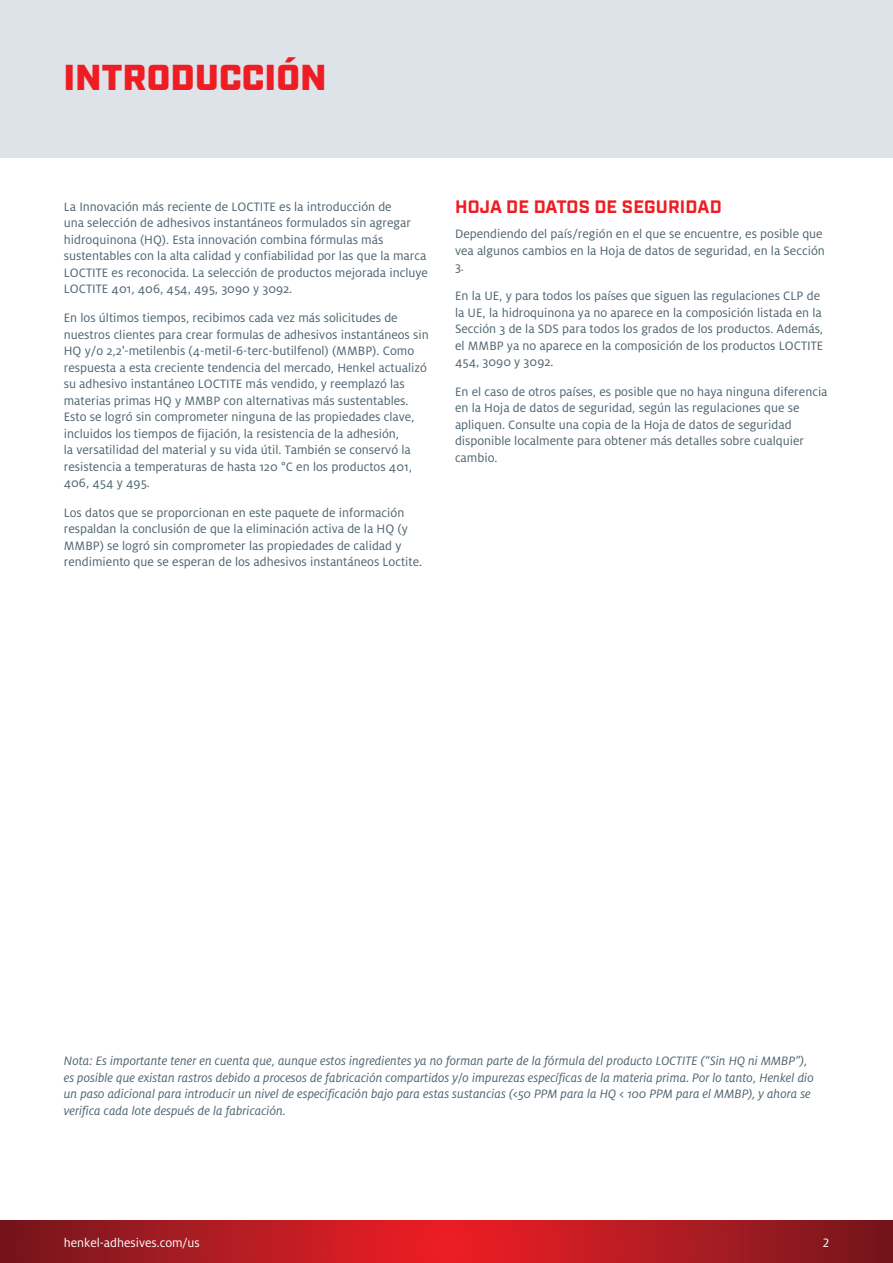
<style>
.page{position:relative;width:893px;height:1263px;background:#fff}
.page>*{position:absolute;margin:0;border:0;box-sizing:border-box;transform-origin:0 0}
.t1{font:900 36px "Industry";letter-spacing:.01em;color:#ee1d23}
.t2{font:700 18px "Industry";letter-spacing:.01em;color:#ee1d23}
.t3{font:13.5px/16.5px "Henkel Milo";color:#4d636e}
.t4{font:italic 13.5px/16.5px "Henkel Milo";color:#4d636e}
.t5{font:13.5px "Henkel Milo";color:#fff}
</style>
<div class="page">
<div style="left:0;top:0;width:893px;height:157px;background:#dde3e8"></div>
<svg style="left:0;top:1220px;width:893px;height:43px;background:#b01a21"></svg>
<h1 class="t1" style="left:64px;top:56px;width:264px">INTRODUCCIÓN</h1>
<p class="t3" style="left:64px;top:198px;width:366px">La Innovación más reciente de LOCTITE es la introducción de<br>una selección de adhesivos instantáneos formulados sin agregar hidroquinona (HQ). Esta innovación combina fórmulas más sustentables con la alta calidad y confiabilidad por las que la marca LOCTITE es reconocida. La selección de productos mejorada incluye LOCTITE 401, 406, 454, 495, 3090 y 3092.</p>
<p class="t3" style="left:64px;top:310px;width:366px">En los últimos tiempos, recibimos cada vez más solicitudes de nuestros clientes para crear formulas de adhesivos instantáneos sin HQ y/o 2,2'-metilenbis (4-metil-6-terc-butilfenol) (MMBP). Como respuesta a esta creciente tendencia del mercado, Henkel actualizó su adhesivo instantáneo LOCTITE más vendido, y reemplazó las materias primas HQ y MMBP con alternativas más sustentables.<br>Esto se logró sin comprometer ninguna de las propiedades clave, incluidos los tiempos de fijación, la resistencia de la adhesión,<br>la versatilidad del material y su vida útil. También se conservó la resistencia a temperaturas de hasta 120 °C en los productos 401, 406, 454 y 495.</p>
<p class="t3" style="left:64px;top:504px;width:360px">Los datos que se proporcionan en este paquete de información respaldan la conclusión de que la eliminación activa de la HQ (y MMBP) se logró sin comprometer las propiedades de calidad y rendimiento que se esperan de los adhesivos instantáneos Loctite.</p>
<h2 class="t2" style="left:455px;top:196px;width:268px">HOJA DE DATOS DE SEGURIDAD</h2>
<p class="t3" style="left:455px;top:226px;width:371px">Dependiendo del país/región en el que se encuentre, es posible que vea algunos cambios en la Hoja de datos de seguridad, en la Sección<br>3.</p>
<p class="t3" style="left:455px;top:288px;width:370px">En la UE, y para todos los países que siguen las regulaciones CLP de la UE, la hidroquinona ya no aparece en la composición listada en la Sección 3 de la SDS para todos los grados de los productos. Además, el MMBP ya no aparece en la composición de los productos LOCTITE 454, 3090 y 3092.</p>
<p class="t3" style="left:455px;top:383px;width:374px">En el caso de otros países, es posible que no haya ninguna diferencia en la Hoja de datos de seguridad, según las regulaciones que se apliquen. Consulte una copia de la Hoja de datos de seguridad disponible localmente para obtener más detalles sobre cualquier cambio.</p>
<p class="t4" style="left:64px;top:1053px;width:751px">Nota: Es importante tener en cuenta que, aunque estos ingredientes ya no forman parte de la fórmula del producto LOCTITE (“Sin HQ ni MMBP”), es posible que existan rastros debido a procesos de fabricación compartidos y/o impurezas específicas de la materia prima. Por lo tanto, Henkel dio un paso adicional para introducir un nivel de especificación bajo para estas sustancias (&lt;50 PPM para la HQ &lt; 100 PPM para el MMBP), y ahora se verifica cada lote después de la fabricación.</p>
<p class="t5" style="left:64px;top:1235px;width:137px">henkel-adhesives.com/us</p>
<p class="t5" style="left:823px;top:1235px;width:8px">2</p>
</div>
